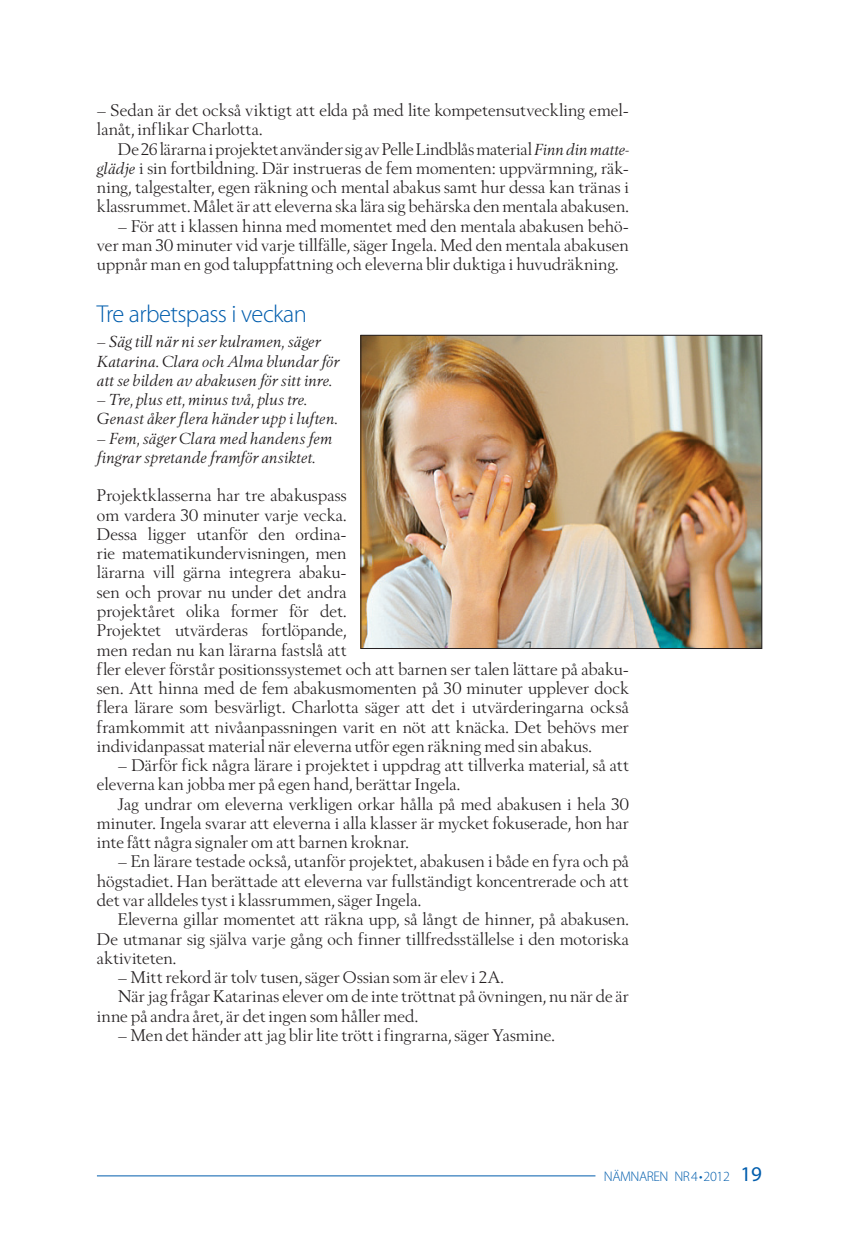
<style>
.page{position:relative;width:859px;height:1241px;background:#fff}
.page>*{position:absolute;margin:0;border:0;box-sizing:border-box;transform-origin:0 0}
.t1{font:300 24.5px "Myriad Pro";letter-spacing:-.03em;color:#015dad}
.t2{font:16.62px/19.2px "Berling Nova Display Pro";letter-spacing:.005em;color:#231f20;text-align:justify}
.t3{font:italic 15.75px/19.2px "Berling Nova Display Pro";letter-spacing:.005em;color:#231f20}
.t4{font:300 14px "Myriad Pro";letter-spacing:-.03em;color:#015dad}
.s1{font-style:italic;font-size:15.75px}
.s2{font-weight:400;font-size:21px}
</style>
<div class="page">
<hr style="left:97px;top:1175px;width:498px;height:1px;background:#015dad">
<img style="left:362px;top:337px;width:397px;height:309px">
<div style="left:360px;top:335px;width:401px;height:313px;border:1px solid #231f20"></div>
<p class="t2" style="left:97px;top:100px;width:533px">– Sedan är det också viktigt att elda på med lite kompetensutveckling emel&shy;lanåt, inflikar Charlotta.</p>
<p class="t2" style="left:97px;top:139px;width:533px;text-indent:21px">De 26 lärarna i projektet använder sig av Pelle Lindblås material <span class="s1">Finn din matte&shy;glädje</span> i sin fortbildning. Där instrueras de fem momenten: uppvärmning, räk&shy;ning, talgestalter, egen räkning och mental abakus samt hur dessa kan tränas i klassrummet. Målet är att eleverna ska lära sig behärska den mentala abakusen.</p>
<p class="t2" style="left:97px;top:216px;width:533px;text-indent:21px">– För att i klassen hinna med momentet med den mentala abakusen behö&shy;ver man 30 minuter vid varje tillfälle, säger Ingela. Med den mentala abakusen uppnår man en god taluppfattning och eleverna blir duktiga i huvudräkning.</p>
<h1 class="t1" style="left:97px;top:300px;width:211px">Tre arbetspass i veckan</h1>
<p class="t3" style="left:97px;top:332px;width:244px">– Säg till när ni ser kulramen, säger<br>Katarina. Clara och Alma blundar för att se bilden av abakusen för sitt inre.</p>
<p class="t3" style="left:97px;top:390px;width:242px">– Tre, plus ett, minus två, plus tre.<br>Genast åker flera händer upp i luften.</p>
<p class="t3" style="left:97px;top:428px;width:237px">– Fem, säger Clara med handens fem fingrar spretande framför ansiktet.</p>
<p class="t2" style="left:97px;top:485px;width:533px;text-align:left">Projektklasserna har tre abakuspass<br>om vardera 30 minuter varje vecka.<br>Dessa ligger utanför den ordina-<br>rie matematikundervisningen, men<br>lärarna vill gärna integrera abaku-<br>sen och provar nu under det andra<br>projektåret olika former för det.<br>Projektet utvärderas fortlöpande,<br>men redan nu kan lärarna fastslå att<br>fler elever förstår positionssystemet och att barnen ser talen lättare på abaku&shy;sen. Att hinna med de fem abakusmomenten på 30 minuter upplever dock flera lärare som besvärligt. Charlotta säger att det i utvärderingarna också framkommit att nivåanpassningen varit en nöt att knäcka. Det behövs mer individanpassat material när eleverna utför egen räkning med sin abakus.</p>
<p class="t2" style="left:97px;top:755px;width:533px;text-indent:21px">– Därför fick några lärare i projektet i uppdrag att tillverka material, så att eleverna kan jobba mer på egen hand, berättar Ingela.</p>
<p class="t2" style="left:97px;top:793px;width:533px;text-indent:21px">Jag undrar om eleverna verkligen orkar hålla på med abakusen i hela 30 minuter. Ingela svarar att eleverna i alla klasser är mycket fokuserade, hon har inte fått några signaler om att barnen kroknar.</p>
<p class="t2" style="left:97px;top:851px;width:533px;text-indent:21px">– En lärare testade också, utanför projektet, abakusen i både en fyra och på högstadiet. Han berättade att eleverna var fullständigt koncentrerade och att det var alldeles tyst i klassrummen, säger Ingela.</p>
<p class="t2" style="left:97px;top:909px;width:533px;text-indent:21px">Eleverna gillar momentet att räkna upp, så långt de hinner, på abakusen.<br>De utmanar sig själva varje gång och finner tillfredsställelse i den motoriska aktiviteten.</p>
<p class="t2" style="left:118px;top:967px;width:387px">– Mitt rekord är tolv tusen, säger Ossian som är elev i 2A.</p>
<p class="t2" style="left:118px;top:986px;width:512px">När jag frågar Katarinas elever om de inte tröttnat på övningen, nu när de är</p>
<p class="t2" style="left:97px;top:1005px;width:322px">inne på andra året, är det ingen som håller med.</p>
<p class="t2" style="left:118px;top:1024px;width:438px">– Men det händer att jag blir lite trött i fingrarna, säger Yasmine.</p>
<p class="t4" style="left:603px;top:1168px;width:160px">Nämnaren nr4•2012 <span class="s2">19</span></p>
</div>
